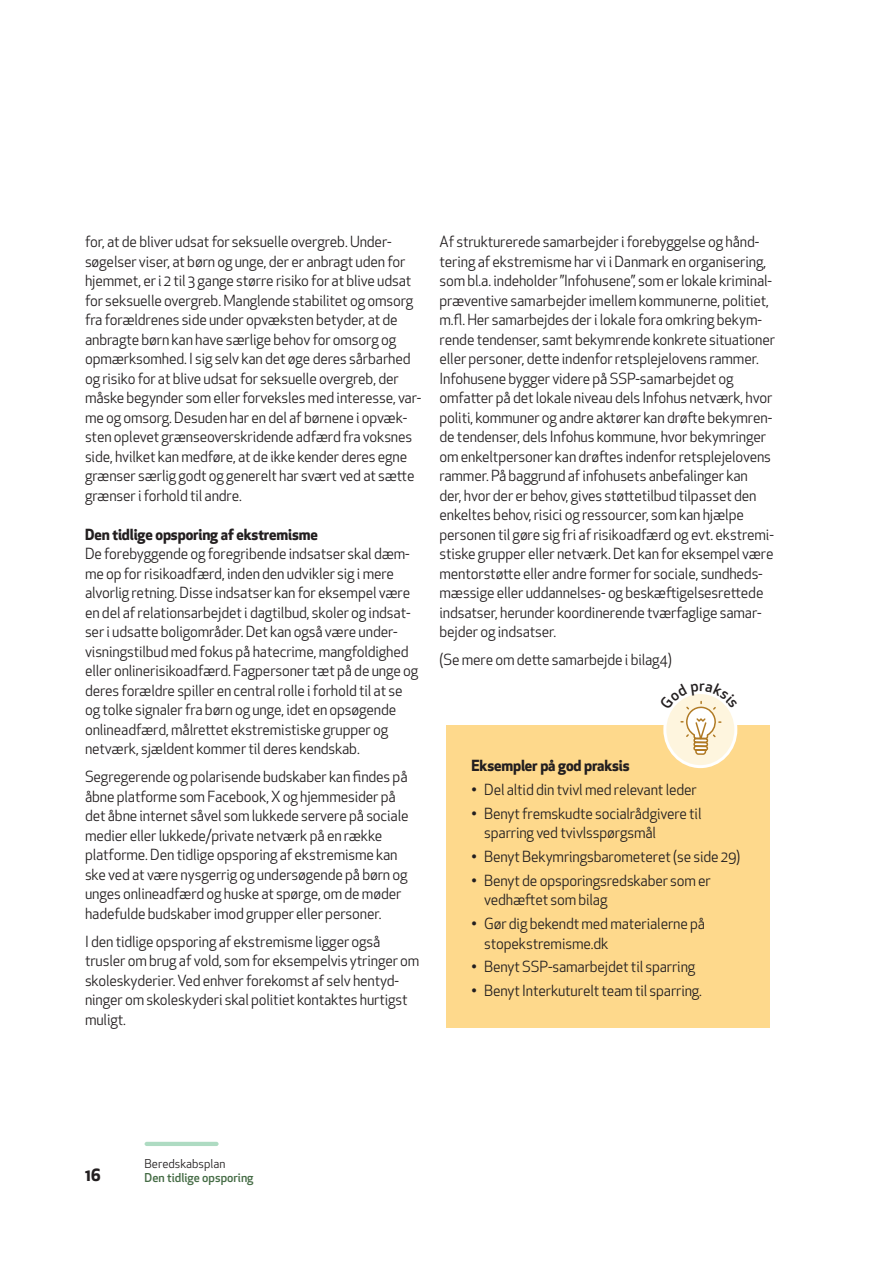
<style>
.page{position:relative;width:893px;height:1263px;background:#fff}
.page>*{position:absolute;margin:0;border:0;box-sizing:border-box;transform-origin:0 0}
.t1{font:700 16.5px "Apex New";color:#231f20}
.t2{font:15px/19.5px "Apex New";letter-spacing:-.01em;color:#231f20}
.t3{font:700 15px "Apex New";letter-spacing:-.01em;color:#231f20}
.t4{font:500 12px "Apex New";color:#446b44}
.t5{font:12px "Apex New";color:#231f20}
</style>
<div class="page">
<hr style="left:145px;top:1142px;width:74px;height:4px;background:#aedbc2;border-radius:2px">
<div style="left:446px;top:725px;width:324px;height:303px;background:#fed98c"></div>
<svg style="left:665px;top:692px;width:71px;height:75px"></svg>
<svg style="left:663px;top:692px;width:74px;height:64px"></svg>
<p class="t2" style="left:85px;top:232px;width:338px">for, at de bliver udsat for seksuelle overgreb. Under&shy;søgelser viser, at børn og unge, der er anbragt uden for hjemmet, er i 2 til 3 gange større risiko for at blive udsat for seksuelle overgreb. Manglende stabilitet og omsorg fra forældrenes side under opvæksten betyder, at de anbragte børn kan have særlige behov for omsorg og opmærksomhed. I sig selv kan det øge deres sårbarhed og risiko for at blive udsat for seksuelle overgreb, der måske begynder som eller forveksles med interesse, var&shy;me og omsorg. Desuden har en del af børnene i opvæk&shy;sten oplevet grænseoverskridende adfærd fra voksnes side, hvilket kan medføre, at de ikke kender deres egne grænser særlig godt og generelt har svært ved at sætte grænser i forhold til andre.</p>
<p class="t3" style="left:85px;top:523px;width:234px">Den tidlige opsporing af ekstremisme</p>
<p class="t2" style="left:85px;top:544px;width:335px">De forebyggende og foregribende indsatser skal dæm&shy;me op for risikoadfærd, inden den udvikler sig i mere alvorlig retning. Disse indsatser kan for eksempel være en del af relationsarbejdet i dagtilbud, skoler og indsat&shy;ser i udsatte boligområder. Det kan også være under&shy;visningstilbud med fokus på hatecrime, mangfoldighed eller onlinerisikoadfærd. Fagpersoner tæt på de unge og deres forældre spiller en central rolle i forhold til at se og tolke signaler fra børn og unge, idet en opsøgende onlineadfærd, målrettet ekstremistiske grupper og netværk, sjældent kommer til deres kendskab.</p>
<p class="t2" style="left:85px;top:767px;width:325px">Segregerende og polarisende budskaber kan findes på åbne platforme som Facebook, X og hjemmesider på det åbne internet såvel som lukkede servere på sociale medier eller lukkede/private netværk på en række platforme. Den tidlige opsporing af ekstremisme kan ske ved at være nysgerrig og undersøgende på børn og unges onlineadfærd og huske at spørge, om de møder hadefulde budskaber imod grupper eller personer.</p>
<p class="t2" style="left:85px;top:932px;width:336px">I den tidlige opsporing af ekstremisme ligger også trusler om brug af vold, som for eksempelvis ytringer om skoleskyderier. Ved enhver forekomst af selv hentyd&shy;ninger om skoleskyderi skal politiet kontaktes hurtigst muligt.</p>
<p class="t2" style="left:440px;top:232px;width:337px">Af strukturerede samarbejder i forebyggelse og hånd&shy;tering af ekstremisme har vi i Danmark en organisering, som bl.a. indeholder ”Infohusene”, som er lokale kriminal&shy;præventive samarbejder imellem kommunerne, politiet, m.fl. Her samarbejdes der i lokale fora omkring bekym&shy;rende tendenser, samt bekymrende konkrete situationer eller personer, dette indenfor retsplejelovens rammer.<br>Infohusene bygger videre på SSP-samarbejdet og omfatter på det lokale niveau dels Infohus netværk, hvor politi, kommuner og andre aktører kan drøfte bekymren&shy;de tendenser, dels Infohus kommune, hvor bekymringer om enkeltpersoner kan drøftes indenfor retsplejelovens rammer. På baggrund af infohusets anbefalinger kan<br>der, hvor der er behov, gives støttetilbud tilpasset den enkeltes behov, risici og ressourcer, som kan hjælpe personen til gøre sig fri af risikoadfærd og evt. ekstremi&shy;stiske grupper eller netværk. Det kan for eksempel være mentorstøtte eller andre former for sociale, sundheds&shy;mæssige eller uddannelses- og beskæftigelsesrettede indsatser, herunder koordinerende tværfaglige samar&shy;bejder og indsatser.</p>
<p class="t2" style="left:440px;top:650px;width:234px">(Se mere om dette samarbejde i bilag4)</p>
<p class="t3" style="left:471px;top:755px;width:160px">Eksempler på god praksis</p>
<p class="t2" style="left:471px;top:780px;width:227px">• Del altid din tvivl med relevant leder</p>
<p class="t2" style="left:484px;top:804px;width:219px;text-indent:-13px">• Benyt fremskudte socialrådgivere til sparring ved tvivlsspørgsmål</p>
<p class="t2" style="left:471px;top:847px;width:270px">• Benyt Bekymringsbarometeret (se side 29)</p>
<p class="t2" style="left:484px;top:871px;width:228px;text-indent:-13px">• Benyt de opsporingsredskaber som er vedhæftet som bilag</p>
<p class="t2" style="left:484px;top:914px;width:222px;text-indent:-13px">• Gør dig bekendt med materialerne på stopekstremisme.dk</p>
<p class="t2" style="left:471px;top:957px;width:225px">• Benyt SSP-samarbejdet til sparring</p>
<p class="t2" style="left:471px;top:981px;width:232px">• Benyt Interkuturelt team til sparring.</p>
<p class="t1" style="left:85px;top:1163px;width:18px">16</p>
<p class="t5" style="left:145px;top:1156px;width:82px">Beredskabsplan</p>
<p class="t4" style="left:145px;top:1170px;width:110px">Den tidlige opsporing</p>
</div>
